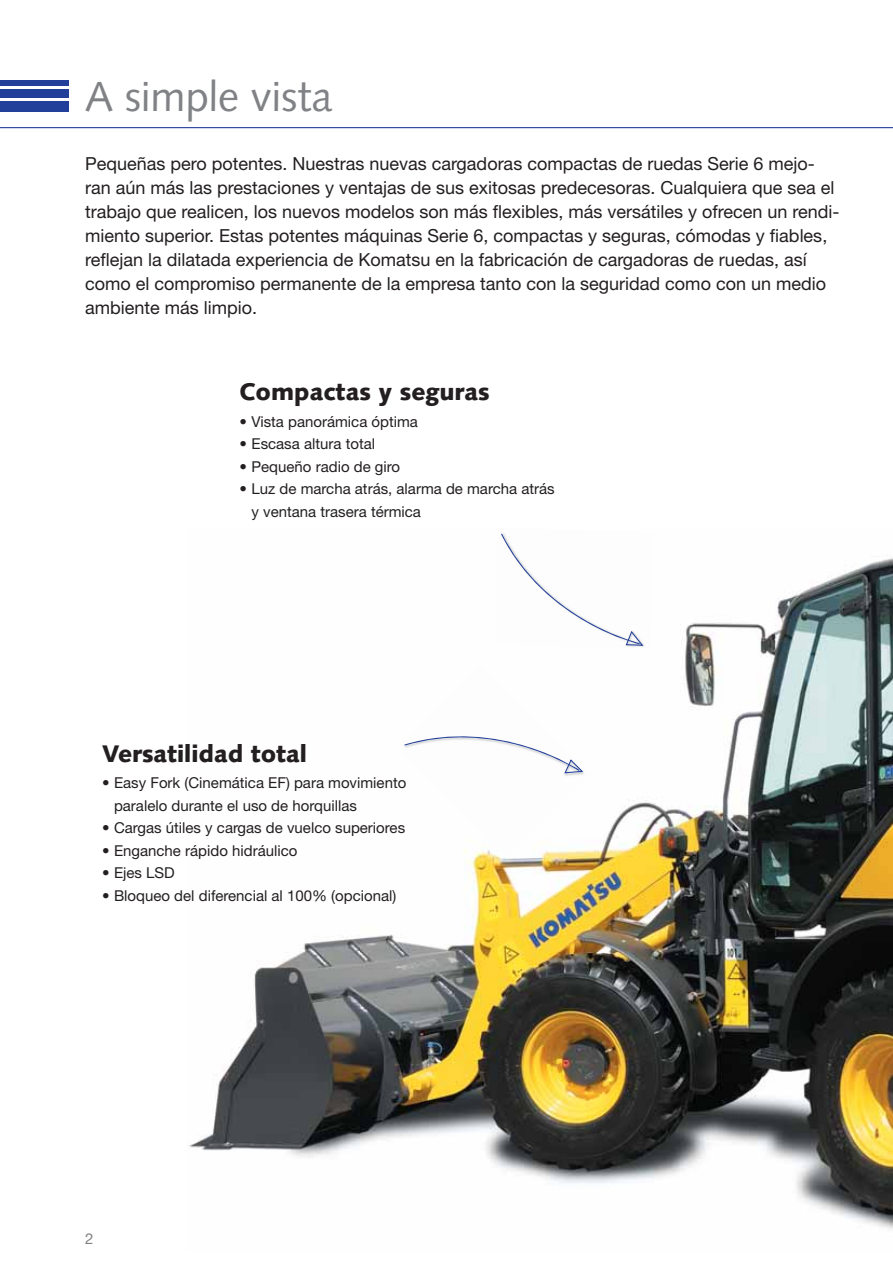
<style>
.page{position:relative;width:893px;height:1263px;background:#fff}
.page>*{position:absolute;margin:0;border:0;box-sizing:border-box;transform-origin:0 0}
.t1{font:42px "Syntax LTCE";color:#808285}
.t2{font:900 24px "Syntax LTCE";color:#231f20}
.t3{font:18px/24px "Helvetica Neue LT Pro";color:#231f20}
.t4{font:15px/22.5px "Helvetica Neue LT Pro";color:#231f20}
.t5{font:15px "Helvetica Neue LT Pro";color:#808285}
</style>
<div class="page">
<hr style="left:0;top:127px;width:893px;height:1px;background:#223f9a">
<div style="left:0;top:101px;width:68px;height:10px;background:#223f9a"></div>
<div style="left:0;top:89px;width:68px;height:8px;background:#223f9a"></div>
<div style="left:0;top:80px;width:68px;height:5px;background:#223f9a"></div>
<img style="left:189px;top:558px;width:704px;height:671px">
<img style="left:398px;top:665px;width:192px;height:192px">
<svg style="left:404px;top:716px;width:179px;height:57px"></svg>
<img style="left:495px;top:533px;width:158px;height:116px">
<svg style="left:501px;top:534px;width:142px;height:112px"></svg>
<h1 class="t1" style="left:85px;top:77px;width:249px">A simple vista</h1>
<p class="t3" style="left:85px;top:154px;width:756px">Pequeñas pero potentes. Nuestras nuevas cargadoras compactas de ruedas Serie 6 mejo&shy;ran aún más las prestaciones y ventajas de sus exitosas predecesoras. Cualquiera que sea el trabajo que realicen, los nuevos modelos son más flexibles, más versátiles y ofrecen un rendi&shy;miento superior. Estas potentes máquinas Serie 6, compactas y seguras, cómodas y fiables, reflejan la dilatada experiencia de Komatsu en la fabricación de cargadoras de ruedas, así como el compromiso permanente de la empresa tanto con la seguridad como con un medio ambiente más limpio.</p>
<h2 class="t2" style="left:239px;top:380px;width:252px">Compactas y seguras</h2>
<p class="t4" style="left:239px;top:412px;width:180px">• Vista panorámica óptima</p>
<p class="t4" style="left:239px;top:434px;width:137px">• Escasa altura total</p>
<p class="t4" style="left:239px;top:457px;width:162px">• Pequeño radio de giro</p>
<p class="t4" style="left:251px;top:479px;width:305px;text-indent:-12px">• Luz de marcha atrás, alarma de marcha atrás y ventana trasera térmica</p>
<h2 class="t2" style="left:102px;top:742px;width:207px">Versatilidad total</h2>
<p class="t4" style="left:114px;top:774px;width:294px;text-indent:-12px">• Easy Fork (Cinemática EF) para movimiento paralelo durante el uso de horquillas</p>
<p class="t4" style="left:102px;top:819px;width:305px">• Cargas útiles y cargas de vuelco superiores</p>
<p class="t4" style="left:102px;top:841px;width:197px">• Enganche rápido hidráulico</p>
<p class="t4" style="left:102px;top:864px;width:74px">• Ejes LSD</p>
<p class="t4" style="left:102px;top:886px;width:296px">• Bloqueo del diferencial al 100% (opcional)</p>
<p class="t5" style="left:85px;top:1233px;width:10px">2</p>
</div>
